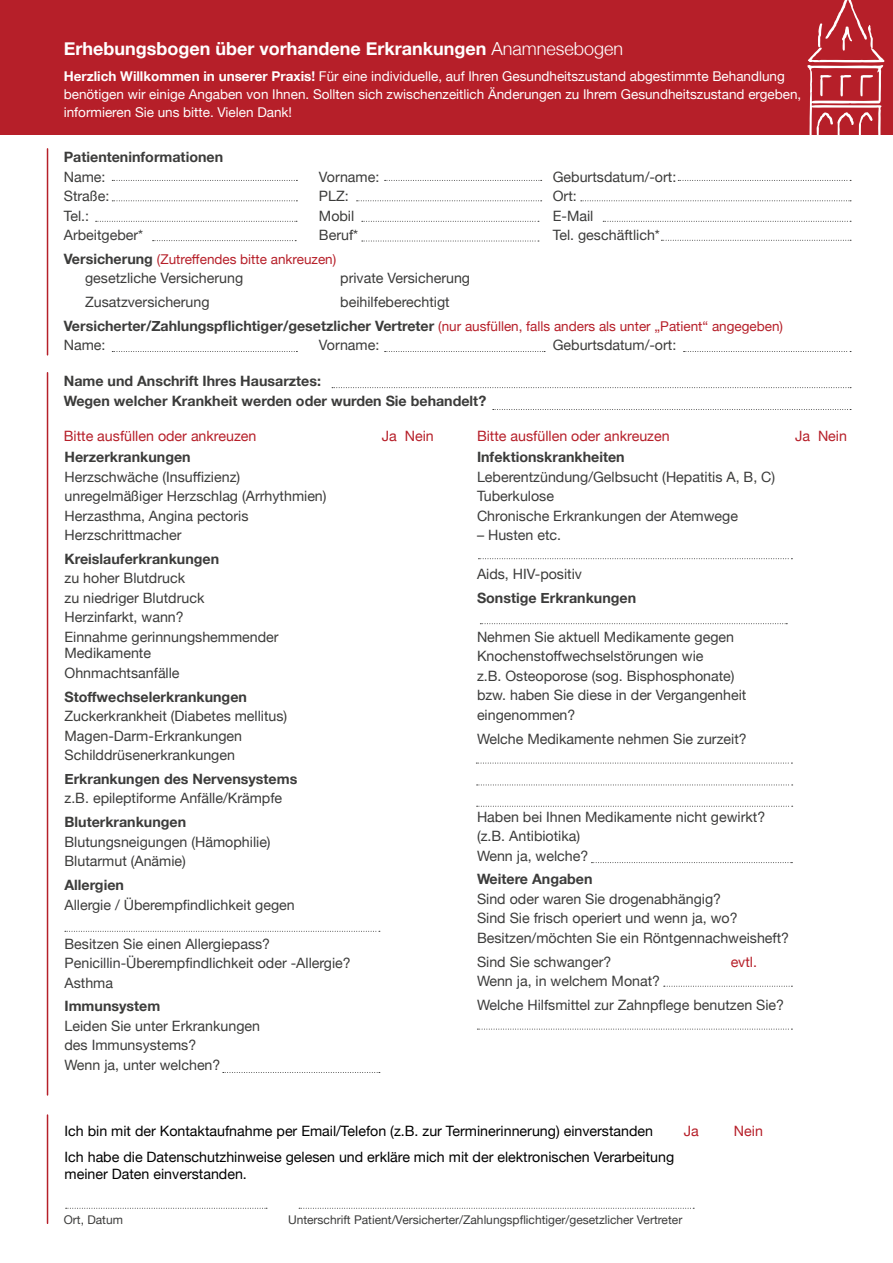
<style>
.page{position:relative;width:893px;height:1263px;background:#fff}
.page>*{position:absolute;margin:0;border:0;box-sizing:border-box;transform-origin:0 0}
.t1{font:700 18px "Helvetica Neue";color:#fff}
.t2{font:14.25px/19.5px "Helvetica Neue";color:#3c3c3b}
.t3{font:700 14.25px/19.5px "Helvetica Neue";color:#3c3c3b}
.t4{font:14.25px/17.1px "Helvetica Neue";color:#000}
.t5{font:14.25px "Helvetica Neue";color:#b61f29}
.t6{font:13.5px/18px "Helvetica Neue";color:#fff}
.t7{font:13.5px "Helvetica Neue";color:#b61f29}
.t8{font:12px "Helvetica Neue";color:#3c3c3b}
.s1{font-weight:300}
.s2{font-weight:700}
.s3{font-weight:700;font-size:14.25px;color:#3c3c3b}
.s4{font-weight:400}
.s5{font-weight:400;font-size:13.5px;color:#b61f29}
</style>
<div class="page">
<div style="left:0;top:0;width:893px;height:134px;background:#b61f29"></div>
<hr style="left:47px;top:149px;width:1px;height:206px;background:#b61f29">
<hr style="left:47px;top:373px;width:1px;height:722px;background:#b61f29">
<hr style="left:47px;top:1115px;width:1px;height:108px;background:#b61f29">
<svg style="left:112px;top:180px;width:185px;height:1px"></svg>
<svg style="left:112px;top:351px;width:185px;height:1px"></svg>
<svg style="left:112px;top:200px;width:185px;height:1px"></svg>
<svg style="left:96px;top:221px;width:201px;height:1px"></svg>
<svg style="left:153px;top:240px;width:143px;height:1px"></svg>
<svg style="left:385px;top:180px;width:157px;height:1px"></svg>
<svg style="left:385px;top:351px;width:160px;height:1px"></svg>
<svg style="left:332px;top:387px;width:519px;height:1px"></svg>
<svg style="left:493px;top:409px;width:358px;height:1px"></svg>
<svg style="left:65px;top:931px;width:315px;height:1px"></svg>
<svg style="left:478px;top:558px;width:314px;height:1px"></svg>
<svg style="left:223px;top:1072px;width:157px;height:1px"></svg>
<svg style="left:480px;top:623px;width:307px;height:1px"></svg>
<svg style="left:476px;top:763px;width:316px;height:1px"></svg>
<svg style="left:664px;top:986px;width:128px;height:1px"></svg>
<svg style="left:477px;top:1029px;width:315px;height:1px"></svg>
<svg style="left:299px;top:1208px;width:395px;height:1px"></svg>
<svg style="left:66px;top:1208px;width:201px;height:1px"></svg>
<svg style="left:357px;top:200px;width:185px;height:1px"></svg>
<svg style="left:362px;top:221px;width:177px;height:1px"></svg>
<svg style="left:362px;top:241px;width:177px;height:1px"></svg>
<svg style="left:678px;top:180px;width:173px;height:1px"></svg>
<svg style="left:684px;top:351px;width:167px;height:1px"></svg>
<svg style="left:581px;top:200px;width:270px;height:1px"></svg>
<svg style="left:603px;top:221px;width:248px;height:1px"></svg>
<svg style="left:661px;top:240px;width:190px;height:1px"></svg>
<svg style="left:807px;top:0;width:79px;height:135px"></svg>
<svg style="left:477px;top:784px;width:316px;height:1px"></svg>
<svg style="left:477px;top:806px;width:316px;height:1px"></svg>
<svg style="left:591px;top:862px;width:201px;height:1px"></svg>
<p class="t1" style="left:64px;top:35px;width:561px">Erhebungsbogen über vorhandene Erkrankungen <span class="s1">Anamnesebogen</span></p>
<p class="t6" style="left:64px;top:68px;width:739px"><span class="s2">Herzlich Willkommen in unserer Praxis!</span> Für eine individuelle, auf Ihren Gesundheitszustand abgestimmte Behandlung benötigen wir einige Angaben von Ihnen. Sollten sich zwischenzeitlich Änderungen zu Ihrem Gesundheitszustand ergeben, informieren Sie uns bitte. Vielen Dank!</p>
<p class="t3" style="left:64px;top:148px;width:161px">Patienteninformationen</p>
<p class="t2" style="left:64px;top:168px;width:43px">Name:</p>
<p class="t2" style="left:319px;top:168px;width:62px">Vorname:</p>
<p class="t2" style="left:553px;top:168px;width:125px">Geburtsdatum/-ort:</p>
<p class="t2" style="left:64px;top:187px;width:47px">Straße:</p>
<p class="t2" style="left:319px;top:187px;width:31px">PLZ:</p>
<p class="t2" style="left:553px;top:187px;width:26px">Ort:</p>
<p class="t2" style="left:64px;top:207px;width:27px">Tel.:</p>
<p class="t2" style="left:319px;top:207px;width:37px">Mobil</p>
<p class="t2" style="left:553px;top:207px;width:42px">E-Mail</p>
<p class="t2" style="left:64px;top:226px;width:81px">Arbeitgeber*</p>
<p class="t2" style="left:319px;top:226px;width:41px">Beruf*</p>
<p class="t2" style="left:553px;top:226px;width:109px">Tel. geschäftlich*</p>
<p class="t7" style="left:64px;top:249px;width:274px"><span class="s3">Versicherung</span> (Zutreffendes bitte ankreuzen)</p>
<p class="t2" style="left:85px;top:269px;width:160px">gesetzliche Versicherung</p>
<p class="t2" style="left:340px;top:269px;width:131px">private Versicherung</p>
<p class="t2" style="left:85px;top:293px;width:126px">Zusatzversicherung</p>
<p class="t3" style="left:64px;top:291px;width:721px;line-height:23.7px;text-indent:276px"><span class="s4">beihilfeberechtigt<br></span>Versicherter/Zahlungspflichtiger/gesetzlicher Vertreter <span class="s5">(nur ausfüllen, falls anders als unter „Patient“ angegeben)</span></p>
<p class="t2" style="left:64px;top:336px;width:43px">Name:</p>
<p class="t2" style="left:319px;top:336px;width:62px">Vorname:</p>
<p class="t2" style="left:553px;top:336px;width:125px">Geburtsdatum/-ort:</p>
<p class="t3" style="left:64px;top:372px;width:424px">Name und Anschrift Ihres Hausarztes:<br>Wegen welcher Krankheit werden oder wurden Sie behandelt?</p>
<p class="t5" style="left:64px;top:425px;width:194px">Bitte ausfüllen oder ankreuzen</p>
<p class="t5" style="left:382px;top:425px;width:54px">Ja Nein</p>
<p class="t5" style="left:477px;top:425px;width:194px">Bitte ausfüllen oder ankreuzen</p>
<p class="t5" style="left:795px;top:425px;width:54px">Ja Nein</p>
<p class="t3" style="left:65px;top:448px;width:128px">Herzerkrankungen</p>
<p class="t2" style="left:65px;top:468px;width:264px">Herzschwäche (Insuffizienz) unregelmäßiger Herzschlag (Arrhythmien)<br>Herzasthma, Angina pectoris<br>Herzschrittmacher</p>
<p class="t3" style="left:65px;top:549px;width:156px">Kreislauferkrankungen</p>
<p class="t2" style="left:65px;top:569px;width:216px">zu hoher Blutdruck<br>zu niedriger Blutdruck<br>Herzinfarkt, wann?<br>Einnahme gerinnungshemmender</p>
<p class="t2" style="left:65px;top:644px;width:117px">Medikamente<br>Ohnmachtsanfälle</p>
<p class="t3" style="left:65px;top:687px;width:184px">Stoffwechselerkrankungen</p>
<p class="t2" style="left:65px;top:707px;width:224px">Zuckerkrankheit (Diabetes mellitus)<br>Magen-Darm-Erkrankungen<br>Schilddrüsenerkrankungen</p>
<p class="t3" style="left:65px;top:769px;width:234px">Erkrankungen des Nervensystems</p>
<p class="t2" style="left:65px;top:789px;width:219px">z.B. epileptiforme Anfälle/Krämpfe</p>
<p class="t3" style="left:65px;top:813px;width:123px">Bluterkrankungen</p>
<p class="t2" style="left:65px;top:833px;width:208px">Blutungsneigungen (Hämophilie)<br>Blutarmut (Anämie)</p>
<p class="t3" style="left:65px;top:875px;width:61px">Allergien</p>
<p class="t2" style="left:65px;top:895px;width:232px">Allergie / Überempfindlichkeit gegen</p>
<p class="t2" style="left:65px;top:934px;width:288px">Besitzen Sie einen Allergiepass?<br>Penicillin-Überempfindlichkeit oder -Allergie?<br>Asthma</p>
<p class="t3" style="left:65px;top:997px;width:97px">Immunsystem</p>
<p class="t2" style="left:65px;top:1017px;width:197px">Leiden Sie unter Erkrankungen des Immunsystems?<br>Wenn ja, unter welchen?</p>
<p class="t3" style="left:477px;top:448px;width:149px">Infektionskrankheiten</p>
<p class="t2" style="left:477px;top:468px;width:300px">Leberentzündung/Gelbsucht (Hepatitis A, B, C)<br>Tuberkulose<br>Chronische Erkrankungen der Atemwege</p>
<p class="t2" style="left:477px;top:526px;width:86px">– Husten etc.</p>
<p class="t2" style="left:477px;top:565px;width:107px">Aids, HIV-positiv</p>
<p class="t3" style="left:477px;top:588px;width:161px">Sonstige Erkrankungen</p>
<p class="t2" style="left:477px;top:628px;width:271px">Nehmen Sie aktuell Medikamente gegen Knochenstoffwechselstörungen wie<br>z.B. Osteoporose (sog. Bisphosphonate) bzw. haben Sie diese in der Vergangenheit eingenommen?</p>
<p class="t2" style="left:477px;top:730px;width:271px">Welche Medikamente nehmen Sie zurzeit?</p>
<p class="t2" style="left:477px;top:808px;width:290px">Haben bei Ihnen Medikamente nicht gewirkt? (z.B. Antibiotika)<br>Wenn ja, welche?</p>
<p class="t3" style="left:477px;top:870px;width:117px">Weitere Angaben</p>
<p class="t2" style="left:477px;top:890px;width:314px">Sind oder waren Sie drogenabhängig?<br>Sind Sie frisch operiert und wenn ja, wo?<br>Besitzen/möchten Sie ein Röntgennachweisheft?</p>
<p class="t2" style="left:477px;top:953px;width:136px">Sind Sie schwanger?</p>
<p class="t5" style="left:731px;top:951px;width:28px">evtl.</p>
<p class="t2" style="left:477px;top:970px;width:309px;line-height:23.7px">Wenn ja, in welchem Monat?<br>Welche Hilfsmittel zur Zahnpflege benutzen Sie?</p>
<p class="t4" style="left:65px;top:1123px;width:590px">Ich bin mit der Kontaktaufnahme per Email/Telefon (z.B. zur Terminerinnerung) einverstanden</p>
<p class="t5" style="left:684px;top:1120px;width:17px">Ja</p>
<p class="t5" style="left:734px;top:1120px;width:31px">Nein</p>
<p class="t4" style="left:65px;top:1149px;width:611px">Ich habe die Datenschutzhinweise gelesen und erkläre mich mit der elektronischen Verarbeitung meiner Daten einverstanden.</p>
<p class="t8" style="left:64px;top:1211px;width:61px">Ort, Datum</p>
<p class="t8" style="left:288px;top:1211px;width:396px">Unterschrift Patient/Versicherter/Zahlungspflichtiger/gesetzlicher Vertreter</p>
</div>
